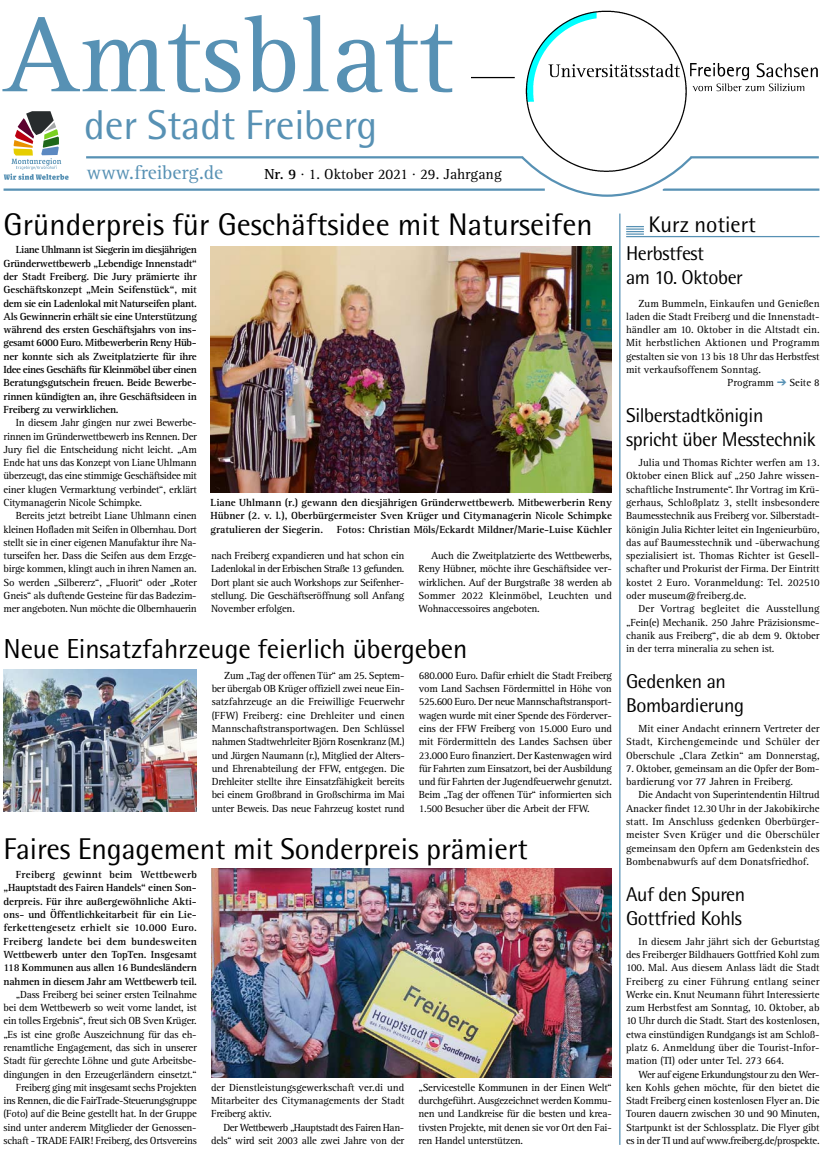
<style>
.page{position:relative;width:823px;height:1152px;background:#fff}
.page>*{position:absolute;margin:0;border:0;box-sizing:border-box;transform-origin:0 0}
.t1{font:109.75px "Rotis Serif";color:#5791b4}
.t2{font:41.75px "Rotis Semi Sans";letter-spacing:-.005em;color:#5791b4}
.t3{font:31.25px "Rotis Semi Sans";color:#000}
.t4{font:30px "Rotis Semi Sans";letter-spacing:-.005em;color:#000}
.t5{font:27.5px "Rotis Semi Sans";letter-spacing:-.005em;color:#000}
.t6{font:22.5px "Rotis Semi Sans";color:#000}
.t7{font:20px/24px "Rotis Semi Sans";letter-spacing:-.02em;color:#000}
.t8{font:20px "Rotis Serif";color:#5791b4}
.t9{font:15px "Rotis Serif";color:#000}
.t10{font:10.62px/13.2px "Rotis Serif";letter-spacing:-.02em;color:#000;text-align:justify}
.t11{font:700 10.62px/13.2px "Rotis Serif";letter-spacing:-.015em;color:#000;text-align:justify}
.t12{font:10.62px/13.2px "Rotis Serif";letter-spacing:-.04em;color:#000;text-align:right}
.t13{font:10.62px "Rotis Serif";color:#000}
.s1{font-weight:700}
</style>
<div class="page">
<hr style="left:4px;top:188px;width:540px;height:3px;background:#5791b4">
<img style="left:471px;top:63px;width:347px;height:29px">
<img style="left:520px;top:10px;width:234px;height:145px">
<svg style="left:84px;top:155px;width:736px;height:42px"></svg>
<svg style="left:4px;top:111px;width:65px;height:69px"></svg>
<hr style="left:619px;top:213px;width:1px;height:931px;background:#5791b4">
<img style="left:210px;top:246px;width:401px;height:247px">
<img style="left:211px;top:868px;width:400px;height:209px">
<img style="left:4px;top:669px;width:193px;height:142px">
<svg style="left:626px;top:226px;width:17px;height:9px"></svg>
<hr style="left:625px;top:236px;width:194px;height:1px;background:#5791b4">
<p class="t1" style="left:4px;top:15px;width:451px">Amtsblatt</p>
<p class="t2" style="left:84px;top:110px;width:294px">der Stadt Freiberg</p>
<p class="t8" style="left:87px;top:165px;width:138px">www.freiberg.de</p>
<p class="t9" style="left:264px;top:169px;width:239px"><span class="s1">Nr. 9</span> · 1. Oktober 2021 · 29. Jahrgang</p>
<p class="t3" style="left:4px;top:213px;width:590px">Gründerpreis für Geschäftsidee mit Naturseifen</p>
<p class="t6" style="left:648px;top:217px;width:109px">Kurz notiert</p>
<p class="t11" style="left:4px;top:244px;width:195px;text-indent:12px">Liane Uhlmann ist Siegerin im diesjährigen Gründerwettbewerb „Lebendige Innenstadt“ der Stadt Freiberg. Die Jury prämierte ihr Geschäftskonzept „Mein Seifenstück“, mit dem sie ein Ladenlokal mit Naturseifen plant.<br>Als Gewinnerin erhält sie eine Unterstützung während des ersten Geschäftsjahrs von ins&shy;gesamt 6000 Euro. Mitbewerberin Reny Hüb&shy;ner konnte sich als Zweitplatzierte für ihre Idee eines Geschäfts für Kleinmöbel über einen Beratungsgutschein freuen. Beide Bewerbe&shy;rinnen kündigten an, ihre Geschäftsideen in Freiberg zu verwirklichen.</p>
<p class="t10" style="left:4px;top:417px;width:195px;text-indent:12px">In diesem Jahr gingen nur zwei Bewerbe&shy;rinnen im Gründerwettbewerb ins Rennen. Der Jury fiel die Entscheidung nicht leicht. „Am Ende hat uns das Konzept von Liane Uhlmann überzeugt, das eine stimmige Geschäftsidee mit einer klugen Vermarktung verbindet“, erklärt Citymanagerin Nicole Schimpke.</p>
<p class="t10" style="left:4px;top:510px;width:195px;text-indent:12px">Bereits jetzt betreibt Liane Uhlmann einen kleinen Hofladen mit Seifen in Olbernhau. Dort stellt sie in einer eigenen Manufaktur ihre Na&shy;turseifen her. Dass die Seifen aus dem Erzge&shy;birge kommen, klingt auch in ihren Namen an.<br>So werden „Silbererz“, „Fluorit“ oder „Roter Gneis“ als duftende Gesteine für das Badezim&shy;mer angeboten. Nun möchte die Olbernhauerin</p>
<p class="t11" style="left:210px;top:497px;width:402px">Liane Uhlmann (r.) gewann den diesjährigen Gründerwettbewerb. Mitbewerberin Reny Hübner (2. v. l.), Oberbürgermeister Sven Krüger und Citymanagerin Nicole Schimpke gratulieren der Siegerin.</p>
<p class="t11" style="left:337px;top:523px;width:276px">Fotos: Christian Möls/Eckardt Mildner/Marie-Luise Küchler</p>
<p class="t10" style="left:211px;top:550px;width:195px">nach Freiberg expandieren und hat schon ein Ladenlokal in der Erbischen Straße 13 gefunden.<br>Dort plant sie auch Workshops zur Seifenher&shy;stellung. Die Geschäftseröffnung soll Anfang November erfolgen.</p>
<p class="t10" style="left:418px;top:550px;width:195px;text-indent:12px">Auch die Zweitplatzierte des Wettbewerbs, Reny Hübner, möchte ihre Geschäftsidee ver&shy;wirklichen. Auf der Burgstraße 38 werden ab Sommer 2022 Kleinmöbel, Leuchten und Wohnaccessoires angeboten.</p>
<p class="t5" style="left:4px;top:639px;width:465px">Neue Einsatzfahrzeuge feierlich übergeben</p>
<p class="t10" style="left:211px;top:669px;width:194px;text-indent:12px">Zum „Tag der offenen Tür“ am 25. Septem&shy;ber übergab OB Krüger offiziell zwei neue Ein&shy;satzfahrzeuge an die Freiwillige Feuerwehr (FFW) Freiberg: eine Drehleiter und einen Mannschaftstransportwagen. Den Schlüssel nahmen Stadtwehrleiter Björn Rosenkranz (M.) und Jürgen Naumann (r.), Mitglied der Alters&shy;und Ehrenabteilung der FFW, entgegen. Die Drehleiter stellte ihre Einsatzfähigkeit bereits bei einem Großbrand in Großschirma im Mai unter Beweis. Das neue Fahrzeug kostet rund</p>
<p class="t10" style="left:418px;top:669px;width:194px">680.000 Euro. Dafür erhielt die Stadt Freiberg vom Land Sachsen Fördermittel in Höhe von 525.600 Euro. Der neue Mannschaftstransport&shy;wagen wurde mit einer Spende des Förderver&shy;eins der FFW Freiberg von 15.000 Euro und mit Fördermitteln des Landes Sachsen über 23.000 Euro finanziert. Der Kastenwagen wird für Fahrten zum Einsatzort, bei der Ausbildung und für Fahrten der Jugendfeuerwehr genutzt.<br>Beim „Tag der offenen Tür“ informierten sich 1.500 Besucher über die Arbeit der FFW.</p>
<p class="t4" style="left:4px;top:838px;width:525px">Faires Engagement mit Sonderpreis prämiert</p>
<p class="t11" style="left:4px;top:869px;width:195px;text-indent:12px">Freiberg gewinnt beim Wettbewerb „Hauptstadt des Fairen Handels“ einen Son&shy;derpreis. Für ihre außergewöhnliche Akti&shy;ons- und Öffentlichkeitarbeit für ein Lie&shy;ferkettengesetz erhielt sie 10.000 Euro.<br>Freiberg landete bei dem bundesweiten Wettbewerb unter den TopTen. Insgesamt 118 Kommunen aus allen 16 Bundesländern nahmen in diesem Jahr am Wettbewerb teil.</p>
<p class="t10" style="left:4px;top:988px;width:195px;text-indent:12px">„Dass Freiberg bei seiner ersten Teilnahme bei dem Wettbewerb so weit vorne landet, ist ein tolles Ergebnis“, freut sich OB Sven Krüger. „Es ist eine große Auszeichnung für das eh&shy;renamtliche Engagement, das sich in unserer Stadt für gerechte Löhne und gute Arbeitsbe&shy;dingungen in den Erzeugerländern einsetzt.“</p>
<p class="t10" style="left:4px;top:1081px;width:195px;text-indent:12px">Freiberg ging mit insgesamt sechs Projekten ins Rennen, die die FairTrade-Steuerungsgruppe (Foto) auf die Beine gestellt hat. In der Gruppe sind unter anderem Mitglieder der Genossen&shy;schaft - TRADE FAIR! Freiberg, des Ortsvereins</p>
<p class="t10" style="left:211px;top:1081px;width:195px">der Dienstleistungsgewerkschaft ver.di und Mitarbeiter des Citymanagements der Stadt Freiberg aktiv.</p>
<p class="t12" style="left:211px;top:1121px;width:195px">Der Wettbewerb „Hauptstadt des Fairen Han&shy;dels“ wird seit 2003 alle zwei Jahre von der</p>
<p class="t10" style="left:418px;top:1081px;width:195px">„Servicestelle Kommunen in der Einen Welt“ durchgeführt. Ausgezeichnet werden Kommu&shy;nen und Landkreise für die besten und krea&shy;tivsten Projekte, mit denen sie vor Ort den Fai&shy;ren Handel unterstützen.</p>
<p class="t7" style="left:625px;top:243px;width:118px">Herbstfest<br>am 10. Oktober</p>
<p class="t10" style="left:625px;top:297px;width:195px;text-indent:12px">Zum Bummeln, Einkaufen und Genießen laden die Stadt Freiberg und die Innenstadt&shy;händler am 10. Oktober in die Altstadt ein.<br>Mit herbstlichen Aktionen und Programm gestalten sie von 13 bis 18 Uhr das Herbstfest mit verkaufsoffenem Sonntag.</p>
<p class="t13" style="left:727px;top:379px;width:48px">Programm</p>
<p class="t10" style="left:789px;top:377px;width:31px">Seite 8</p>
<p class="t7" style="left:625px;top:405px;width:191px">Silberstadtkönigin spricht über Messtechnik</p>
<p class="t10" style="left:625px;top:457px;width:195px;text-indent:12px">Julia und Thomas Richter werfen am 13.<br>Oktober einen Blick auf „250 Jahre wissen&shy;schaftliche Instrumente“. Ihr Vortrag im Krü&shy;gerhaus, Schloßplatz 3, stellt insbesondere Baumesstechnik aus Freiberg vor. Silberstadt&shy;königin Julia Richter leitet ein Ingenieurbüro, das auf Baumesstechnik und -überwachung spezialisiert ist. Thomas Richter ist Gesell&shy;schafter und Prokurist der Firma. Der Eintritt kostet 2 Euro. Voranmeldung: Tel. 202510 oder museum@freiberg.de.</p>
<p class="t10" style="left:625px;top:603px;width:195px;text-indent:12px">Der Vortrag begleitet die Ausstellung „Fein(e) Mechanik. 250 Jahre Präzisionsme&shy;chanik aus Freiberg“, die ab dem 9. Oktober in der terra mineralia zu sehen ist.</p>
<p class="t7" style="left:625px;top:671px;width:120px">Gedenken an<br>Bombardierung</p>
<p class="t10" style="left:625px;top:723px;width:195px;text-indent:12px">Mit einer Andacht erinnern Vertreter der Stadt, Kirchengemeinde und Schüler der Oberschule „Clara Zetkin“ am Donnerstag,</p>
<p class="t10" style="left:625px;top:762px;width:195px">7. Oktober, gemeinsam an die Opfer der Bom&shy;bardierung vor 77 Jahren in Freiberg.</p>
<p class="t10" style="left:625px;top:789px;width:195px;text-indent:12px">Die Andacht von Superintendentin Hiltrud Anacker findet 12.30 Uhr in der Jakobikirche statt. Im Anschluss gedenken Oberbürger&shy;meister Sven Krüger und die Oberschüler gemeinsam den Opfern am Gedenkstein des Bombenabwurfs auf dem Donatsfriedhof.</p>
<p class="t7" style="left:625px;top:884px;width:121px">Auf den Spuren<br>Gottfried Kohls</p>
<p class="t10" style="left:625px;top:935px;width:195px;text-indent:12px">In diesem Jahr jährt sich der Geburtstag des Freiberger Bildhauers Gottfried Kohl zum 100. Mal. Aus diesem Anlass lädt die Stadt Freiberg zu einer Führung entlang seiner Werke ein. Knut Neumann führt Interessierte zum Herbstfest am Sonntag, 10. Oktober, ab 10 Uhr durch die Stadt. Start des kostenlosen, etwa einstündigen Rundgangs ist am Schloß&shy;platz 6. Anmeldung über die Tourist-Infor&shy;mation (TI) oder unter Tel. 273 664.</p>
<p class="t10" style="left:625px;top:1068px;width:195px;text-indent:12px">Wer auf eigene Erkundungstour zu den Wer&shy;ken Kohls gehen möchte, für den bietet die Stadt Freiberg einen kostenlosen Flyer an. Die Touren dauern zwischen 30 und 90 Minuten, Startpunkt ist der Schlossplatz. Die Flyer gibt es in der TI und auf www.freiberg.de/prospekte.</p>
</div>
